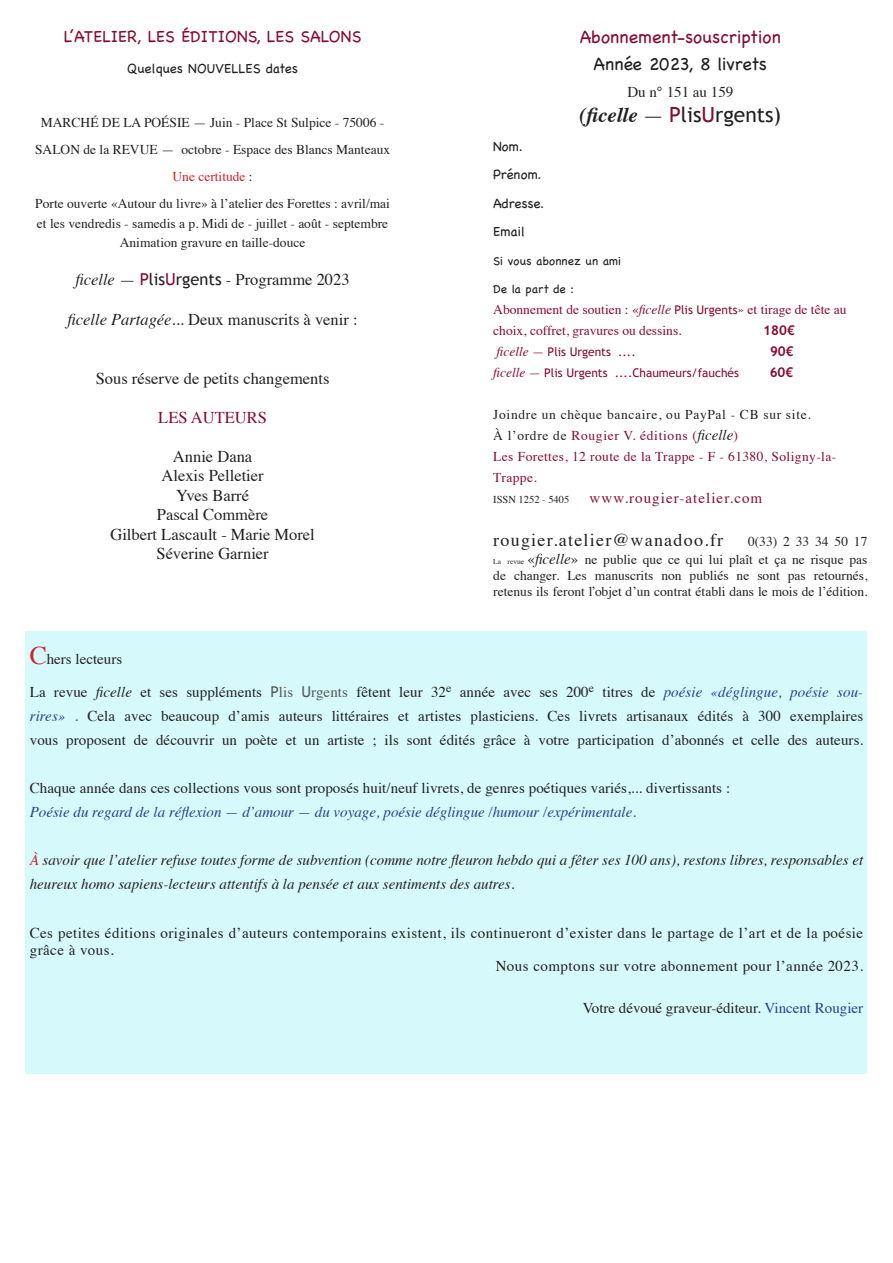
<style>
.page{position:relative;width:893px;height:1263px;background:#fff}
.page>*{position:absolute;margin:0;border:0;box-sizing:border-box;transform-origin:0 0}
.t1{font:21px "Trebuchet MS";color:#231f20}
.t2{font:18px "Times";letter-spacing:.07em;color:#231f20}
.t3{font:18px "Chalkboard";color:#850c31}
.t4{font:18px "Chalkboard";color:#231f20}
.t5{font:16.5px "Times";color:#231f20}
.t6{font:16.5px "Chalkboard";color:#850c31}
.t7{font:16.5px "Times";color:#850c31}
.t8{font:15px/24px "Times";letter-spacing:.005em;color:#231f20;text-align:justify}
.t9{font:italic 15px/24px "Times";color:#231f20}
.t10{font:15px/16.5px "Times";letter-spacing:.03em;color:#231f20}
.t11{font:italic 15px "Times";color:#253f8e}
.t12{font:15px "Times";letter-spacing:.07em;color:#850c31}
.t13{font:13.5px/16.2px "Times";color:#231f20}
.t14{font:13.5px/21px "Times";letter-spacing:.015em;color:#850c31}
.t15{font:13.5px "Chalkboard";color:#231f20}
.t16{font:13.5px "Times";letter-spacing:.05em;color:#231f20}
.t17{font:13.5px "Times";letter-spacing:.05em;color:#850c31}
.t18{font:13.5px "Times";color:#ce2026}
.t19{font:700 13.5px "Trebuchet MS";color:#850c31}
.t20{font:12px "Trebuchet MS";color:#850c31}
.t21{font:12px "Chalkboard";color:#231f20}
.t22{font:10.5px "Times";color:#231f20}
.s1{color:#231f20}
.s2{font-style:italic}
.s3{font-family:"Trebuchet MS";color:#850c31}
.s4{font-family:"Trebuchet MS"}
.s5{font-family:"Times";font-weight:700;font-style:italic}
.s6{font-family:"Times"}
.s7{color:#850c31}
.s8{font-family:"Trebuchet MS";font-size:12px}
.s9{font-family:"Times";font-style:italic;font-size:13.5px}
.s10{font-style:italic;font-size:15px;color:#231f20}
.s11{font-size:7.5px}
.s12{font-size:15px}
.s13{font-style:italic;font-size:15px}
.s14{font-size:25.5px;color:#d1232a}
.s15{font-family:"Trebuchet MS";color:#57585a}
.s16{color:#57585a}
.s17{font-style:italic;color:#253f8e}
.s18{color:#253f8e}
.s19{color:#d1232a}
</style>
<div class="page">
<div style="left:26px;top:631px;width:841px;height:443px;background:#d6fafc"></div>
<p class="t6" style="left:64px;top:26px;width:299px">L’ATELIER, LES ÉDITIONS, LES SALONS</p>
<p class="t15" style="left:127px;top:61px;width:172px">Quelques NOUVELLES dates</p>
<p class="t13" style="left:41px;top:113px;width:345px">MARCHÉ DE LA POÉSIE — Juin - Place St Sulpice - 75006 -</p>
<p class="t13" style="left:35px;top:140px;width:357px">SALON de la REVUE — octobre - Espace des Blancs Manteaux</p>
<p class="t18" style="left:172px;top:164px;width:82px">Une certitude <span class="s1">:</span></p>
<p class="t13" style="left:35px;top:194px;width:356px">Porte ouverte «Autour du livre» à l’atelier des Forettes : avril/mai</p>
<p class="t13" style="left:37px;top:214px;width:353px">et les vendredis - samedis a p. Midi de - juillet - août - septembre</p>
<p class="t13" style="left:120px;top:233px;width:187px">Animation gravure en taille-douce</p>
<p class="t5" style="left:76px;top:264px;width:276px"><span class="s2">ficelle</span> — <span class="s3">P</span><span class="s4">lis</span><span class="s3">U</span><span class="s4">rgents</span> - Programme 2023</p>
<p class="t5" style="left:68px;top:304px;width:292px"><span class="s2">ficelle Partagée...</span> Deux manuscrits à venir :</p>
<p class="t5" style="left:96px;top:363px;width:235px">Sous réserve de petits changements</p>
<p class="t7" style="left:158px;top:402px;width:110px">LES AUTEURS</p>
<p class="t5" style="left:173px;top:441px;width:81px">Annie Dana</p>
<p class="t5" style="left:162px;top:460px;width:104px">Alexis Pelletier</p>
<p class="t5" style="left:176px;top:480px;width:75px">Yves Barré</p>
<p class="t5" style="left:157px;top:499px;width:113px">Pascal Commère</p>
<p class="t5" style="left:110px;top:519px;width:206px">Gilbert Lascault - Marie Morel</p>
<p class="t5" style="left:156px;top:538px;width:114px">Séverine Garnier</p>
<p class="t3" style="left:580px;top:26px;width:203px">Abonnement-souscription</p>
<p class="t4" style="left:594px;top:53px;width:175px">Année 2023, 8 livrets</p>
<p class="t8" style="left:627px;top:79px;width:107px">Du n° 151 au 159</p>
<p class="t1" style="left:579px;top:103px;width:203px"><span class="s5">(ficelle</span> <span class="s6">—</span> <span class="s7">P</span>lis<span class="s7">U</span>rgents)</p>
<p class="t15" style="left:493px;top:138px;width:31px">Nom.</p>
<p class="t15" style="left:493px;top:167px;width:50px">Prénom.</p>
<p class="t15" style="left:493px;top:195px;width:52px">Adresse.</p>
<p class="t15" style="left:493px;top:224px;width:34px">Email</p>
<p class="t21" style="left:493px;top:254px;width:129px">Si vous abonnez un ami</p>
<p class="t21" style="left:493px;top:282px;width:82px">De la part de :</p>
<p class="t14" style="left:493px;top:298px;width:355px">Abonnement de soutien : «<span class="s2">ficelle</span> <span class="s8">Plis Urgents»</span> et tirage de tête au choix, coffret, gravures ou dessins.</p>
<p class="t19" style="left:763px;top:322px;width:33px">180€</p>
<p class="t20" style="left:497px;top:345px;width:141px"><span class="s9">ficelle —</span> Plis Urgents ....</p>
<p class="t19" style="left:770px;top:343px;width:25px">90€</p>
<p class="t20" style="left:493px;top:366px;width:247px"><span class="s9">ficelle —</span> Plis Urgents ....Chaumeurs/fauchés</p>
<p class="t19" style="left:770px;top:364px;width:25px">60€</p>
<p class="t16" style="left:493px;top:402px;width:319px">Joindre un chèque bancaire, ou PayPal - CB sur site.</p>
<p class="t17" style="left:493px;top:423px;width:246px"><span class="s1">À l’ordre de</span> Rougier V. éditions (<span class="s10">ficelle</span>)</p>
<p class="t14" style="left:493px;top:445px;width:345px">Les Forettes, 12 route de la Trappe - F - 61380, Soligny-la-<br>Trappe.</p>
<p class="t22" style="left:493px;top:490px;width:78px">ISSN 1252 - 5405</p>
<p class="t12" style="left:590px;top:484px;width:174px">www.rougier-atelier.com</p>
<p class="t2" style="left:493px;top:523px;width:232px">rougier.atelier@wanadoo.fr</p>
<p class="t13" style="left:748px;top:532px;width:121px">0(33) 2 33 34 50 17</p>
<p class="t13" style="left:493px;top:550px;width:376px"><span class="s11">La revue</span> <span class="s12">«</span><span class="s13">ficelle</span><span class="s12">»</span> ne publie que ce qui lui plaît et ça ne risque pas de changer. Les manuscrits non publiés ne sont pas retournés,</p>
<p class="t13" style="left:493px;top:583px;width:376px">retenus ils feront l’objet d’un contrat établi dans le mois de l’édition.</p>
<p class="t8" style="left:30px;top:645px;width:94px"><span class="s14">C</span>hers lecteurs</p>
<p class="t8" style="left:30px;top:678px;width:835px">La revue <span class="s2">ficelle</span> et ses suppléments <span class="s15">P</span><span class="s16">lis</span> <span class="s15">U</span><span class="s16">rgents</span> fêtent leur 32<sup>e</sup> année avec ses 200<sup>e</sup> titres de <span class="s17">poésie «déglingue, poésie sou&shy;rires»</span> <span class="s18">.</span> Cela avec beaucoup d’amis auteurs littéraires et artistes plasticiens. Ces livrets artisanaux édités à 300 exemplaires vous proposent de découvrir un poète et un artiste ; ils sont édités grâce à votre participation d’abonnés et celle des auteurs.</p>
<p class="t8" style="left:30px;top:774px;width:702px">Chaque année dans ces collections vous sont proposés huit/neuf livrets, de genres poétiques variés,... divertissants :</p>
<p class="t11" style="left:30px;top:799px;width:608px">Poésie du regard de la réflexion — d’amour — du voyage, poésie déglingue /humour /expérimentale.</p>
<p class="t9" style="left:30px;top:847px;width:835px"><span class="s19">À</span> savoir que l’atelier refuse toutes forme de subvention (comme notre fleuron hebdo qui a fêter ses 100 ans), restons libres, responsables et heureux homo sapiens-lecteurs attentifs à la pensée et aux sentiments des autres.</p>
<p class="t10" style="left:30px;top:924px;width:835px">Ces petites éditions originales d’auteurs contemporains existent, ils continueront d’exister dans le partage de l’art et de la poésie grâce à vous.</p>
<p class="t10" style="left:496px;top:957px;width:369px">Nous comptons sur votre abonnement pour l’année 2023.</p>
<p class="t8" style="left:583px;top:995px;width:282px">Votre dévoué graveur-éditeur. <span class="s18">Vincent Rougier</span></p>
</div>
